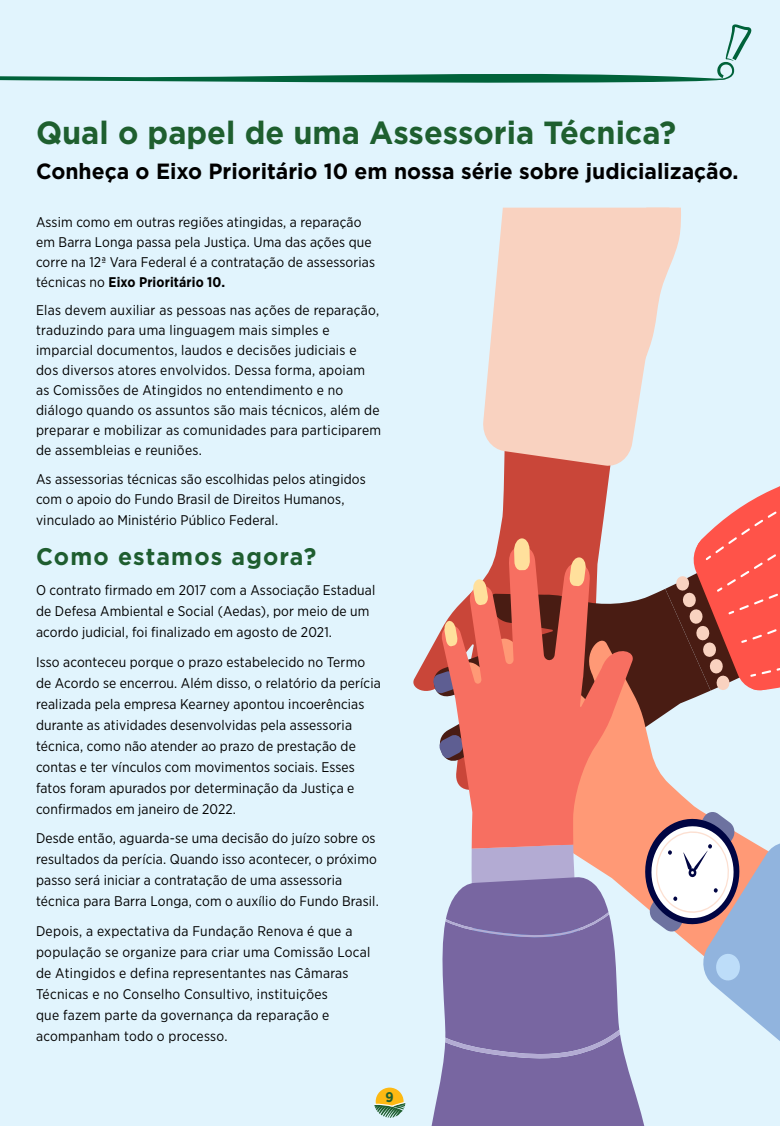
<style>
.page{position:relative;width:780px;height:1126px;background:#fff}
.page>*{position:absolute;margin:0;border:0;box-sizing:border-box;transform-origin:0 0}
.t1{font:700 32px "Gotham";color:#1e5f2f;scale:.96 1}
.t2{font:700 24px "Gotham";letter-spacing:.05em;color:#1e5d2f;scale:.96 1}
.t3{font:700 22px "Gotham";color:#000;scale:.96 1}
.t4{font:14px/21px "Gotham Narrow";letter-spacing:.01em;color:#000}
.t5{font:700 14px "Gotham Narrow";color:#1e5f2f}
.s1{font-weight:700}
</style>
<div class="page">
<div style="left:0;top:0;width:780px;height:1125px;background:#e1f4fd"></div>
<svg style="left:413px;top:467px;width:198px;height:224px"></svg>
<svg style="left:432px;top:588px;width:8px;height:107px"></svg>
<svg style="left:432px;top:670px;width:8px;height:24px"></svg>
<svg style="left:483px;top:208px;width:145px;height:259px;fill:#f9d2c0"></svg>
<svg style="left:635px;top:693px;width:70px;height:117px"></svg>
<svg style="left:440px;top:545px;width:195px;height:265px;fill:#f76f61"></svg>
<svg style="left:444px;top:620px;width:14px;height:27px"></svg>
<svg style="left:472px;top:578px;width:16px;height:27px"></svg>
<svg style="left:514px;top:538px;width:16px;height:32px"></svg>
<svg style="left:569px;top:557px;width:17px;height:29px"></svg>
<svg style="left:628px;top:208px;width:152px;height:485px"></svg>
<svg style="left:431px;top:810px;width:349px;height:315px"></svg>
<svg style="left:0;top:24px;width:751px;height:59px"></svg>
<svg style="left:374px;top:1087px;width:31px;height:30px"></svg>
<h1 class="t1" style="left:36px;top:111px;width:668px">Qual o papel de uma Assessoria Técnica?</h1>
<h3 class="t3" style="left:36px;top:157px;width:733px">Conheça o Eixo Prioritário 10 em nossa série sobre judicialização.</h3>
<p class="t4" style="left:36px;top:211px;width:340px;line-height:20px">Assim como em outras regiões atingidas, a reparação em Barra Longa passa pela Justiça. Uma das ações que corre na 12ª Vara Federal é a contratação de assessorias técnicas no <span class="s1">Eixo Prioritário 10.</span></p>
<p class="t4" style="left:36px;top:300px;width:346px;line-height:20px">Elas devem auxiliar as pessoas nas ações de reparação, traduzindo para uma linguagem mais simples e imparcial documentos, laudos e decisões judiciais e dos diversos atores envolvidos. Dessa forma, apoiam as Comissões de Atingidos no entendimento e no diálogo quando os assuntos são mais técnicos, além de preparar e mobilizar as comunidades para participarem de assembleias e reuniões.</p>
<p class="t4" style="left:36px;top:468px;width:331px;line-height:20.5px">As assessorias técnicas são escolhidas pelos atingidos com o apoio do Fundo Brasil de Direitos Humanos, vinculado ao Ministério Público Federal.</p>
<h2 class="t2" style="left:36px;top:541px;width:293px">Como estamos agora?</h2>
<p class="t4" style="left:36px;top:579px;width:341px">O contrato firmado em 2017 com a Associação Estadual de Defesa Ambiental e Social (Aedas), por meio de um acordo judicial, foi finalizado em agosto de 2021.</p>
<p class="t4" style="left:36px;top:650px;width:346px">Isso aconteceu porque o prazo estabelecido no Termo de Acordo se encerrou. Além disso, o relatório da perícia realizada pela empresa Kearney apontou incoerências durante as atividades desenvolvidas pela assessoria técnica, como não atender ao prazo de prestação de contas e ter vínculos com movimentos sociais. Esses fatos foram apurados por determinação da Justiça e confirmados em janeiro de 2022.</p>
<p class="t4" style="left:36px;top:827px;width:344px">Desde então, aguarda-se uma decisão do juízo sobre os resultados da perícia. Quando isso acontecer, o próximo passo será iniciar a contratação de uma assessoria técnica para Barra Longa, com o auxílio do Fundo Brasil.</p>
<p class="t4" style="left:36px;top:919px;width:336px">Depois, a expectativa da Fundação Renova é que a população se organize para criar uma Comissão Local de Atingidos e defina representantes nas Câmaras Técnicas e no Conselho Consultivo, instituições<br>que fazem parte da governança da reparação e acompanham todo o processo.</p>
<p class="t5" style="left:385px;top:1088px;width:10px">9</p>
</div>
